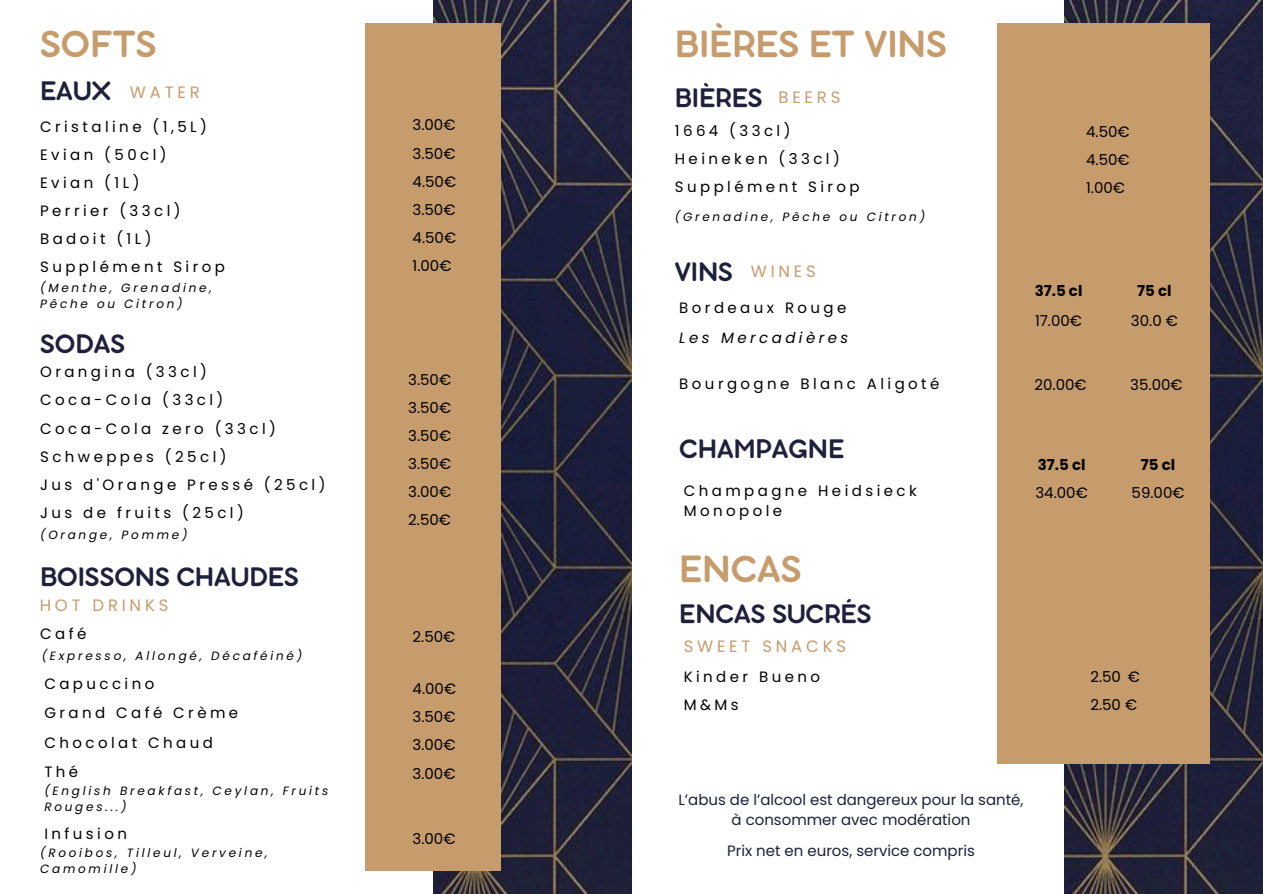
<style>
.page{position:relative;width:1263px;height:894px;background:#fff}
.page>*{position:absolute;margin:0;border:0;box-sizing:border-box;transform-origin:0 0}
.t1{font:41.4px "Bubbleboddy Neue";color:#c69c6d}
.t2{font:29.25px "Bubbleboddy Neue";color:#1f203b}
.t3{font:16.5px "Poppins";letter-spacing:.23em;color:#c69c6d}
.t4{font:15px/28.2px "Poppins";letter-spacing:.23em;color:#000}
.t5{font:15px/20.5px "Poppins";color:#1f203b;text-align:center}
.t6{font:italic 15px/29.2px "Poppins";letter-spacing:.23em;color:#000}
.t7{font:700 15px/29.1px "Poppins";color:#000}
.t8{font:italic 12px/16px "Poppins";letter-spacing:.23em;color:#000}
.s1{font-style:normal}
.s2{font-weight:400}
.s3{font-weight:700}
</style>
<div class="page">
<img style="left:433px;top:0;width:198px;height:893px">
<div style="left:366px;top:23px;width:135px;height:847px;background:#c69c6d"></div>
<img style="left:1065px;top:0;width:198px;height:893px">
<div style="left:997px;top:23px;width:212px;height:740px;background:#c69c6d"></div>
<h4 class="t1" style="left:40px;top:31px;width:118px">SOFTS</h4>
<h4 class="t2" style="left:40px;top:82px;width:72px">EAUX</h4>
<h2 class="t3" style="left:130px;top:81px;width:71px">WATER</h2>
<h1 class="t4" style="left:40px;top:112px;width:186px">Cristaline (1,5L)<br>Evian (50cl)<br>Evian (1L)<br>Perrier (33cl)<br>Badoit (1L)<br>Supplément Sirop</h1>
<h4 class="t8" style="left:40px;top:280px;width:173px">(Menthe, Grenadine,<br>Pêche ou Citron)</h4>
<h4 class="t2" style="left:40px;top:334px;width:87px">SODAS</h4>
<h4 class="t4" style="left:40px;top:358px;width:287px">Orangina (33cl)<br>Coca-Cola (33cl)<br>Coca-Cola zero (33cl)<br>Schweppes (25cl)<br>Jus d'Orange Pressé (25cl)<br>Jus de fruits (25cl)</h4>
<h2 class="t8" style="left:40px;top:526px;width:149px">(Orange, Pomme)</h2>
<h3 class="t2" style="left:40px;top:567px;width:260px">BOISSONS CHAUDES</h3>
<h3 class="t3" style="left:40px;top:593px;width:130px">HOT DRINKS</h3>
<h4 class="t4" style="left:40px;top:619px;width:48px">Café</h4>
<p class="t4" style="left:44px;top:669px;width:195px;line-height:29.2px">Capuccino<br>Grand Café Crème<br>Chocolat Chaud<br>Thé</p>
<h2 class="t8" style="left:42px;top:647px;width:262px">(Expresso, Allongé, Décaféiné)</h2>
<h4 class="t8" style="left:44px;top:783px;width:285px">(English Breakfast, Ceylan, Fruits<br>Rouges...)</h4>
<p class="t4" style="left:44px;top:819px;width:84px">Infusion</p>
<h2 class="t8" style="left:40px;top:844px;width:229px">(Rooibos, Tilleul, Verveine,<br>Camomille)</h2>
<h3 class="t4" style="left:413px;top:111px;width:45px;text-align:justify">3.00€ 3.50€ 4.50€ 3.50€ 4.50€ 1.00€</h3>
<h4 class="t4" style="left:408px;top:365px;width:44px;text-align:justify">3.50€ 3.50€ 3.50€ 3.50€ 3.00€ 2.50€</h4>
<p class="t4" style="left:413px;top:622px;width:44px">2.50€</p>
<p class="t4" style="left:413px;top:674px;width:45px;text-align:justify">4.00€ 3.50€ 3.00€ 3.00€</p>
<h4 class="t4" style="left:413px;top:824px;width:44px">3.00€</h4>
<p class="t1" style="left:675px;top:30px;width:274px">BIÈRES ET VINS</p>
<p class="t2" style="left:675px;top:89px;width:89px">BIÈRES</p>
<h1 class="t4" style="left:675px;top:117px;width:186px">1664 (33cl)<br>Heineken (33cl)<br>Supplément Sirop</h1>
<h4 class="t8" style="left:675px;top:208px;width:252px">(Grenadine, Pêche ou Citron)</h4>
<h4 class="t3" style="left:778px;top:85px;width:63px">BEERS</h4>
<h4 class="t2" style="left:675px;top:263px;width:60px">VINS</h4>
<h4 class="t3" style="left:751px;top:260px;width:66px">WINES</h4>
<h4 class="t6" style="left:679px;top:293px;width:171px"><span class="s1">Bordeaux Rouge<br></span>Les Mercadières</h4>
<h4 class="t4" style="left:679px;top:369px;width:262px">Bourgogne Blanc Aligoté</h4>
<h4 class="t2" style="left:679px;top:439px;width:166px">CHAMPAGNE</h4>
<h3 class="t4" style="left:684px;top:480px;width:235px;line-height:20.2px">Champagne Heidsieck<br>Monopole</h3>
<h3 class="t1" style="left:679px;top:555px;width:124px">ENCAS</h3>
<h4 class="t2" style="left:679px;top:604px;width:194px">ENCAS SUCRÉS</h4>
<h4 class="t3" style="left:684px;top:634px;width:164px">SWEET SNACKS</h4>
<h4 class="t4" style="left:1086px;top:118px;width:45px;text-align:justify">4.50€ 4.50€ 1.00€</h4>
<h4 class="t7" style="left:1035px;top:276px;width:49px">37.5 cl<br><span class="s2">17.00€</span></h4>
<h4 class="t4" style="left:1034px;top:370px;width:54px">20.00€</h4>
<h4 class="t4" style="left:1131px;top:276px;width:48px;line-height:29.1px;text-align:center"><span class="s3">75 cl<br></span>30.0 €</h4>
<h2 class="t4" style="left:1130px;top:370px;width:54px">35.00€</h2>
<p class="t7" style="left:1035px;top:450px;width:54px;line-height:28.2px">37.5 cl<br><span class="s2">34.00€</span></p>
<h2 class="t4" style="left:1132px;top:450px;width:54px;text-align:center"><span class="s3">75 cl<br></span>59.00€</h2>
<h4 class="t4" style="left:684px;top:662px;width:138px">Kinder Bueno<br>M&amp;Ms</h4>
<h2 class="t4" style="left:1090px;top:662px;width:51px">2.50 €<br>2.50 €</h2>
<h4 class="t5" style="left:678px;top:788px;width:346px">L’abus de l’alcool est dangereux pour la santé, à consommer avec modération</h4>
<h1 class="t5" style="left:727px;top:839px;width:249px">Prix net en euros, service compris</h1>
</div>
